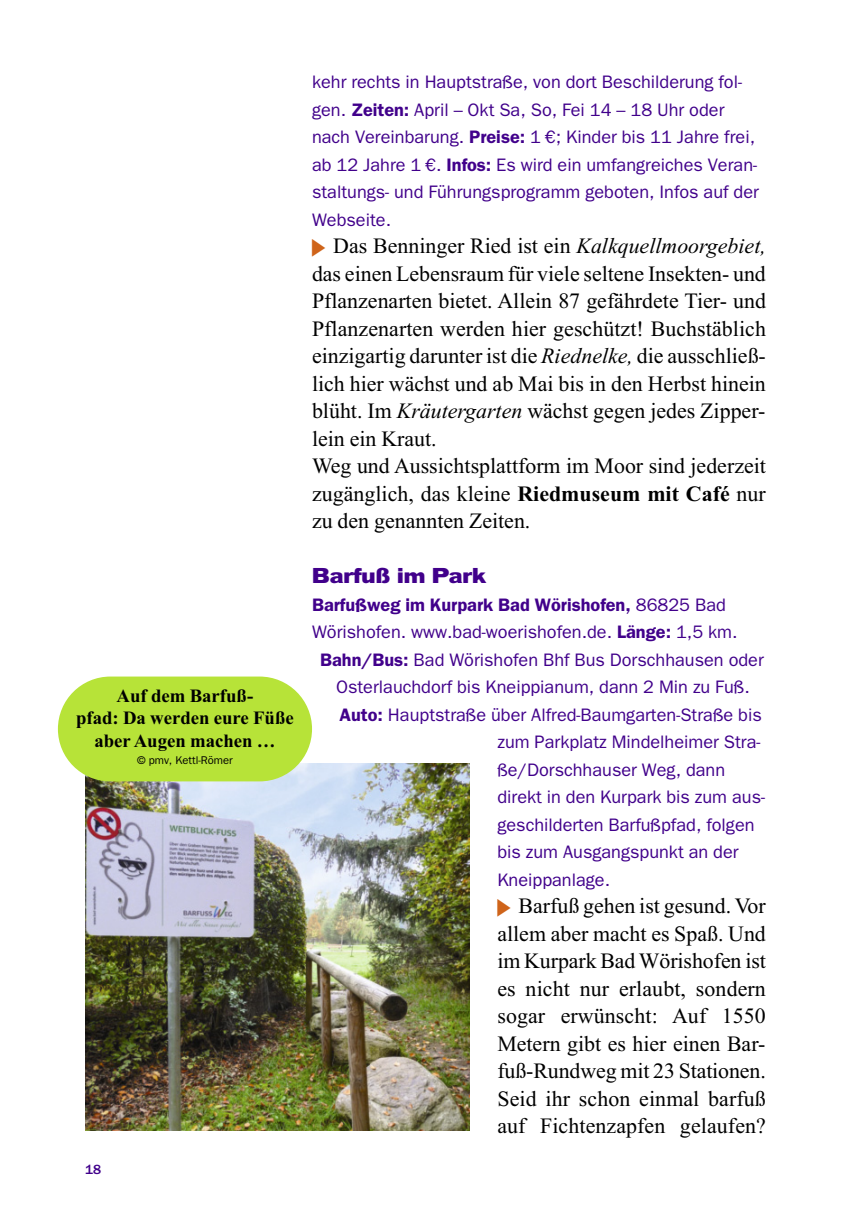
<style>
.page{position:relative;width:851px;height:1219px;background:#fff}
.page>*{position:absolute;margin:0;border:0;box-sizing:border-box;transform-origin:0 0}
.t1{font:22px/27.5px "Times New Roman";color:#000}
.t2{font:expanded 21.25px "Franklin ATFBQ";color:#41008b}
.t3{font:700 18.75px/22.5px "Times New Roman";color:#000;text-align:center}
.t4{font:18px/27.5px "ITC Franklin Gothic Std";color:#41008b}
.t5{font:600 18px "ITC Franklin Gothic Std";color:#41008b}
.t6{font:500 13.75px "ITC Franklin Gothic Std";color:#41008b}
.t7{font:11.25px "ITC Franklin Gothic Std";color:#000}
.s1{font-weight:600}
.s2{font-style:italic}
.s3{font-weight:700}
.s4{font-weight:400}
</style>
<div class="page">
<img style="left:85px;top:764px;width:385px;height:366px">
<div style="left:58px;top:676px;width:254px;height:105px;background:#b7e338;border-radius:52px"></div>
<p class="t3" style="left:76px;top:686px;width:219px">Auf dem Barfuß-<br>pfad: Da werden eure Füße aber Augen machen …</p>
<p class="t7" style="left:137px;top:756px;width:97px">© pmv, Kettl-Römer</p>
<p class="t6" style="left:85px;top:1165px;width:18px">18</p>
<p class="t4" style="left:312px;top:70px;width:448px">kehr rechts in Hauptstraße, von dort Beschilderung fol&shy;gen. <span class="s1">Zeiten:</span> April – Okt Sa, So, Fei 14 – 18 Uhr oder nach Vereinbarung. <span class="s1">Preise:</span> 1 €; Kinder bis 11 Jahre frei, ab 12 Jahre 1 €. <span class="s1">Infos:</span> Es wird ein umfangreiches Veran&shy;staltungs- und Führungsprogramm geboten, Infos auf der Webseite.</p>
<p class="t1" style="left:312px;top:234px;width:455px"><sub>≥</sub>Das Benninger Ried ist ein <span class="s2">Kalkquellmoorgebiet, </span>das einen Lebensraum für viele seltene Insekten- und Pflanzenarten bietet. Allein 87 gefährdete Tier- und Pflanzenarten werden hier geschützt! Buchstäblich einzigartig darunter ist die <span class="s2">Riednelke,</span> die ausschließ&shy;lich hier wächst und ab Mai bis in den Herbst hinein blüht. Im <span class="s2">Kräutergarten</span> wächst gegen jedes Zipper&shy;lein ein Kraut.<br>Weg und Aussichtsplattform im Moor sind jederzeit zugänglich, das kleine <span class="s3">Riedmuseum mit Café</span> nur zu den genannten Zeiten.</p>
<p class="t2" style="left:312px;top:568px;width:175px">Barfuß im Park</p>
<p class="t5" style="left:312px;top:598px;width:415px">Barfußweg im Kurpark Bad Wörishofen, <span class="s4">86825 Bad</span></p>
<p class="t4" style="left:312px;top:620px;width:427px">Wörishofen. www.bad-woerishofen.de. <span class="s1">Länge:</span> 1,5 km.</p>
<p class="t4" style="left:320px;top:648px;width:445px"><span class="s1">Bahn/Bus:</span> Bad Wörishofen Bhf Bus Dorschhausen oder</p>
<p class="t4" style="left:336px;top:675px;width:415px">Osterlauchdorf bis Kneippianum, dann 2 Min zu Fuß.</p>
<p class="t4" style="left:339px;top:703px;width:423px"><span class="s1">Auto:</span> Hauptstraße über Alfred-Baumgarten-Straße bis</p>
<p class="t4" style="left:497px;top:730px;width:264px">zum Parkplatz Mindelheimer Stra-</p>
<p class="t4" style="left:497px;top:758px;width:229px">ße/Dorschhauser Weg, dann</p>
<p class="t4" style="left:497px;top:785px;width:269px">direkt in den Kurpark bis zum aus-</p>
<p class="t4" style="left:497px;top:813px;width:259px">geschilderten Barfußpfad, folgen</p>
<p class="t4" style="left:497px;top:840px;width:243px">bis zum Ausgangspunkt an der</p>
<p class="t4" style="left:497px;top:868px;width:114px">Kneippanlage.</p>
<p class="t1" style="left:497px;top:894px;width:270px;text-align:justify"><sub>≥</sub>Barfuß gehen ist gesund. Vor allem aber macht es Spaß. Und im Kurpark Bad Wörishofen ist es nicht nur erlaubt, sondern sogar erwünscht: Auf 1550<br>Metern gibt es hier einen Bar&shy;fuß-Rundweg mit 23 Stationen.<br>Seid ihr schon einmal barfuß auf Fichtenzapfen gelaufen?</p>
</div>
